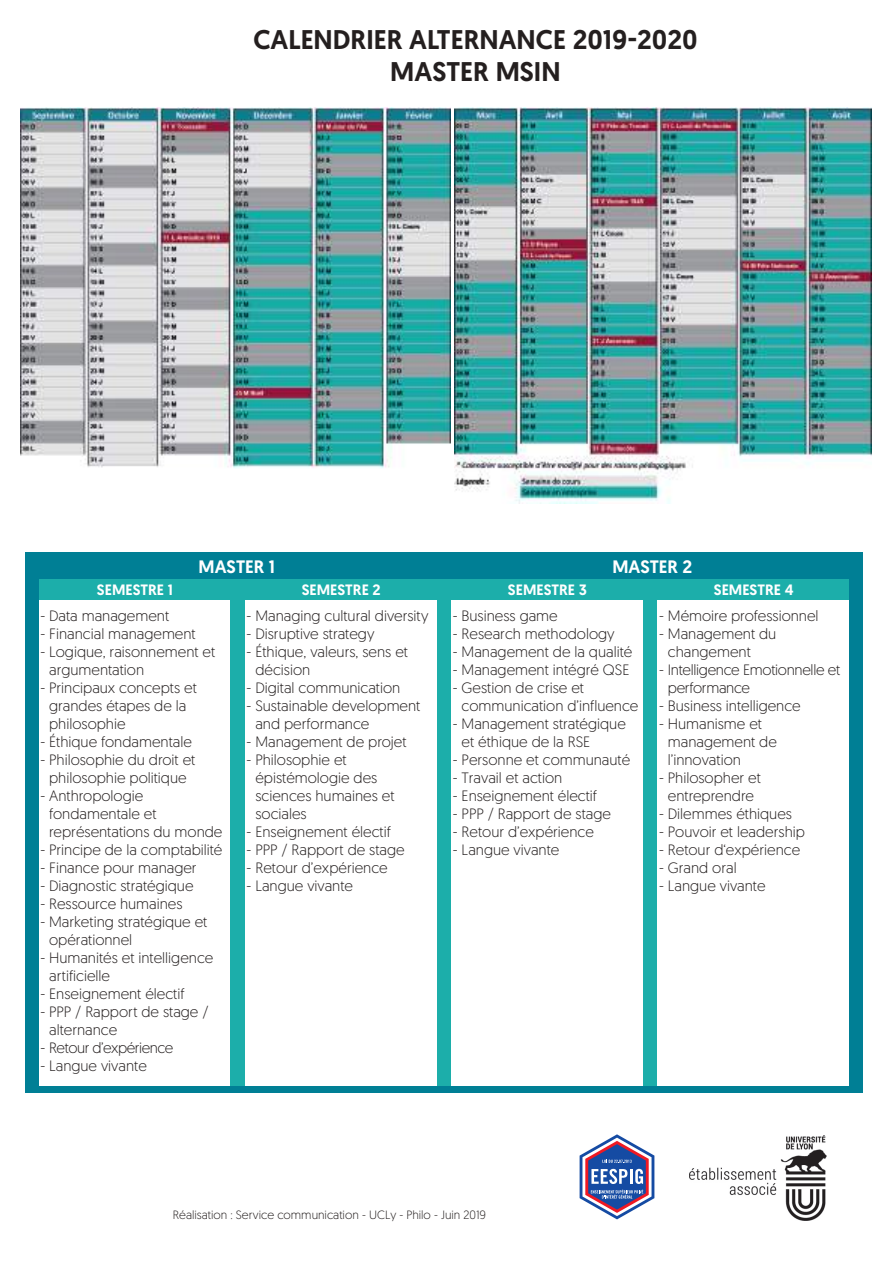
<style>
.page{position:relative;width:893px;height:1263px;background:#fff}
.page>*{position:absolute;margin:0;border:0;box-sizing:border-box;transform-origin:0 0}
.t1{font:500 27px/32.4px "Geomanist";color:#241f1f;text-align:center}
.t2{font:500 18px "Geomanist";color:#fff}
.t3{font:300 15px/18px "Geomanist";color:#241f1f}
.t4{font:300 15px/18px "Geomanist";letter-spacing:-.02em;color:#241f1f}
.t5{font:500 15px "Geomanist";color:#fff}
.t6{font:300 15px "Geomanist";letter-spacing:-.03em;color:#241f1f}
.t7{font:300 12px "Geomanist";color:#241f1f}
</style>
<div class="page">
<div style="left:38px;top:579px;width:813px;height:21px;background:#1caeaa"></div>
<div style="left:38px;top:552px;width:813px;height:27px;background:#007f95"></div>
<div style="left:230px;top:583px;width:14px;height:506px;background:#1caeaa"></div>
<div style="left:437px;top:583px;width:13px;height:504px;background:#1caeaa"></div>
<div style="left:643px;top:583px;width:14px;height:506px;background:#1caeaa"></div>
<div style="left:25px;top:552px;width:14px;height:539px;background:#007f95"></div>
<div style="left:849px;top:552px;width:14px;height:539px;background:#007f95"></div>
<div style="left:25px;top:1086px;width:838px;height:7px;background:#007f95"></div>
<img style="left:689px;top:1135px;width:137px;height:85px">
<svg style="left:580px;top:1134px;width:74px;height:85px"></svg>
<img style="left:20px;top:107px;width:431px;height:362px">
<img style="left:454px;top:107px;width:418px;height:397px">
<h1 class="t1" style="left:253px;top:23px;width:446px">CALENDRIER ALTERNANCE 2019-2020<br>MASTER MSIN</h1>
<p class="t2" style="left:199px;top:554px;width:78px">MASTER 1</p>
<p class="t2" style="left:612px;top:554px;width:81px">MASTER 2</p>
<p class="t5" style="left:97px;top:579px;width:78px">SEMESTRE 1</p>
<p class="t3" style="left:40px;top:606px;width:130px">- Data management</p>
<p class="t3" style="left:40px;top:624px;width:157px">- Financial management</p>
<p class="t3" style="left:49px;top:642px;width:168px;text-indent:-9px">- Logique, raisonnement et argumentation</p>
<p class="t3" style="left:49px;top:678px;width:149px;text-indent:-9px">- Principaux concepts et grandes étapes de la philosophie</p>
<p class="t3" style="left:40px;top:732px;width:153px">- Éthique fondamentale</p>
<p class="t3" style="left:40px;top:750px;width:156px;text-align:center">- Philosophie du droit et philosophie politique</p>
<p class="t3" style="left:49px;top:786px;width:175px;text-indent:-9px">- Anthropologie fondamentale et représentations du monde</p>
<p class="t3" style="left:40px;top:840px;width:184px">- Principe de la comptabilité</p>
<p class="t3" style="left:40px;top:858px;width:158px">- Finance pour manager</p>
<p class="t3" style="left:40px;top:876px;width:155px">- Diagnostic stratégique</p>
<p class="t3" style="left:40px;top:894px;width:144px">- Ressource humaines</p>
<p class="t3" style="left:49px;top:912px;width:160px;text-indent:-9px">- Marketing stratégique et opérationnel</p>
<p class="t3" style="left:49px;top:948px;width:166px;text-indent:-9px">- Humanités et intelligence artificielle</p>
<p class="t3" style="left:40px;top:984px;width:146px">- Enseignement électif</p>
<p class="t3" style="left:49px;top:1002px;width:161px;text-indent:-9px">- PPP / Rapport de stage / alternance</p>
<p class="t6" style="left:40px;top:1038px;width:135px">- Retour d’expérience</p>
<p class="t3" style="left:40px;top:1056px;width:108px">- Langue vivante</p>
<p class="t5" style="left:302px;top:579px;width:81px">SEMESTRE 2</p>
<p class="t3" style="left:247px;top:606px;width:184px">- Managing cultural diversity</p>
<p class="t3" style="left:247px;top:624px;width:129px">- Disruptive strategy</p>
<p class="t3" style="left:255px;top:642px;width:154px;text-indent:-9px">- Éthique, valeurs, sens et décision</p>
<p class="t3" style="left:247px;top:678px;width:155px">- Digital communication</p>
<p class="t3" style="left:255px;top:696px;width:166px;text-indent:-9px">- Sustainable development and performance</p>
<p class="t3" style="left:247px;top:732px;width:161px">- Management de projet</p>
<p class="t3" style="left:255px;top:750px;width:141px;text-indent:-9px">- Philosophie et épistémologie des sciences humaines et sociales</p>
<p class="t3" style="left:247px;top:822px;width:146px">- Enseignement électif</p>
<p class="t3" style="left:247px;top:840px;width:160px">- PPP / Rapport de stage</p>
<p class="t3" style="left:247px;top:858px;width:143px">- Retour d’expérience</p>
<p class="t3" style="left:247px;top:876px;width:108px">- Langue vivante</p>
<p class="t5" style="left:508px;top:579px;width:81px">SEMESTRE 3</p>
<p class="t3" style="left:453px;top:606px;width:106px">- Business game</p>
<p class="t3" style="left:453px;top:624px;width:163px">- Research methodology</p>
<p class="t3" style="left:453px;top:642px;width:181px">- Management de la qualité</p>
<p class="t3" style="left:453px;top:660px;width:178px">- Management intégré QSE</p>
<p class="t3" style="left:462px;top:678px;width:178px;text-indent:-9px">- Gestion de crise et communication d’influence</p>
<p class="t3" style="left:462px;top:714px;width:166px;text-indent:-9px">- Management stratégique et éthique de la RSE</p>
<p class="t3" style="left:453px;top:750px;width:179px">- Personne et communauté</p>
<p class="t3" style="left:453px;top:768px;width:111px">- Travail et action</p>
<p class="t3" style="left:453px;top:786px;width:146px">- Enseignement électif</p>
<p class="t3" style="left:453px;top:804px;width:160px">- PPP / Rapport de stage</p>
<p class="t3" style="left:453px;top:822px;width:143px">- Retour d’expérience</p>
<p class="t3" style="left:453px;top:840px;width:108px">- Langue vivante</p>
<p class="t5" style="left:714px;top:579px;width:81px">SEMESTRE 4</p>
<p class="t3" style="left:659px;top:606px;width:161px">- Mémoire professionnel</p>
<p class="t3" style="left:668px;top:624px;width:110px;text-indent:-9px">- Management du changement</p>
<p class="t4" style="left:668px;top:660px;width:174px;text-indent:-9px">- Intelligence Emotionnelle et performance</p>
<p class="t3" style="left:659px;top:696px;width:143px">- Business intelligence</p>
<p class="t3" style="left:668px;top:714px;width:111px;text-indent:-9px">- Humanisme et management de l’innovation</p>
<p class="t3" style="left:659px;top:768px;width:103px;text-align:center">- Philosopher et entreprendre</p>
<p class="t3" style="left:659px;top:804px;width:134px">- Dilemmes éthiques</p>
<p class="t3" style="left:659px;top:822px;width:147px">- Pouvoir et leadership</p>
<p class="t3" style="left:659px;top:840px;width:143px">- Retour d‘expérience</p>
<p class="t3" style="left:659px;top:858px;width:79px">- Grand oral</p>
<p class="t3" style="left:659px;top:876px;width:108px">- Langue vivante</p>
<p class="t7" style="left:173px;top:1207px;width:315px">Réalisation : Service communication - UCLy - Philo - Juin 2019</p>
</div>
